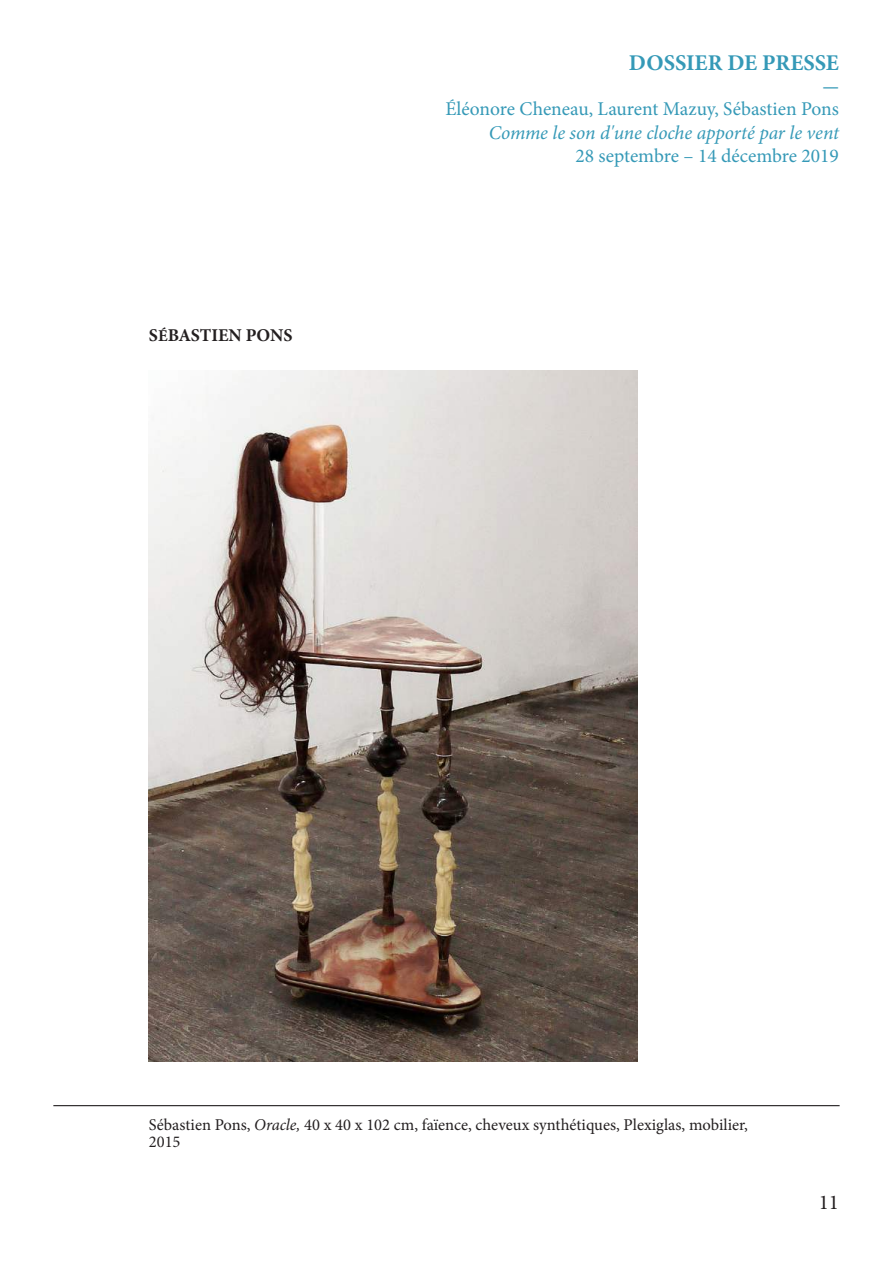
<style>
.page{position:relative;width:893px;height:1263px;background:#fff}
.page>*{position:absolute;margin:0;border:0;box-sizing:border-box;transform-origin:0 0}
.t1{font:700 22.5px "Minion Pro";color:#3599b7}
.t2{font:21px "Minion Pro";color:#231f20}
.t3{font:19.5px "Minion Pro";color:#3599b7}
.t4{font:italic 19.5px "Minion Pro";letter-spacing:-.005em;color:#3599b7}
.t5{font:700 18px "Minion Pro";color:#231f20}
.t6{font:700 18px "Minion Pro";color:#3599b7}
.t7{font:16.5px/16.5px "Minion Pro";color:#231f20}
.s1{font-size:16.5px}
.s2{font-style:italic}
</style>
<div class="page">
<hr style="left:53px;top:1105px;width:787px;height:1px;background:#231f20">
<img style="left:149px;top:371px;width:489px;height:690px">
<p class="t5" style="left:149px;top:323px;width:145px">S<span class="s1">É</span>BASTIEN PONS</p>
<h1 class="t1" style="left:629px;top:47px;width:212px">DOSSIER DE PRESSE</h1>
<p class="t6" style="left:822px;top:74px;width:18px">—</p>
<p class="t3" style="left:445px;top:96px;width:395px">Éléonore Cheneau, Laurent Mazuy, Sébastien Pons</p>
<p class="t4" style="left:489px;top:119px;width:352px">Comme le son d'une cloche apporté par le vent</p>
<p class="t3" style="left:575px;top:143px;width:265px">28 septembre – 14 décembre 2019</p>
<p class="t7" style="left:149px;top:1117px;width:601px">Sébastien Pons, <span class="s2">Oracle,</span> 40 x 40 x 102 cm, faïence, cheveux synthétiques, Plexiglas, mobilier,<br>2015</p>
<p class="t2" style="left:819px;top:1188px;width:22px">11</p>
</div>
